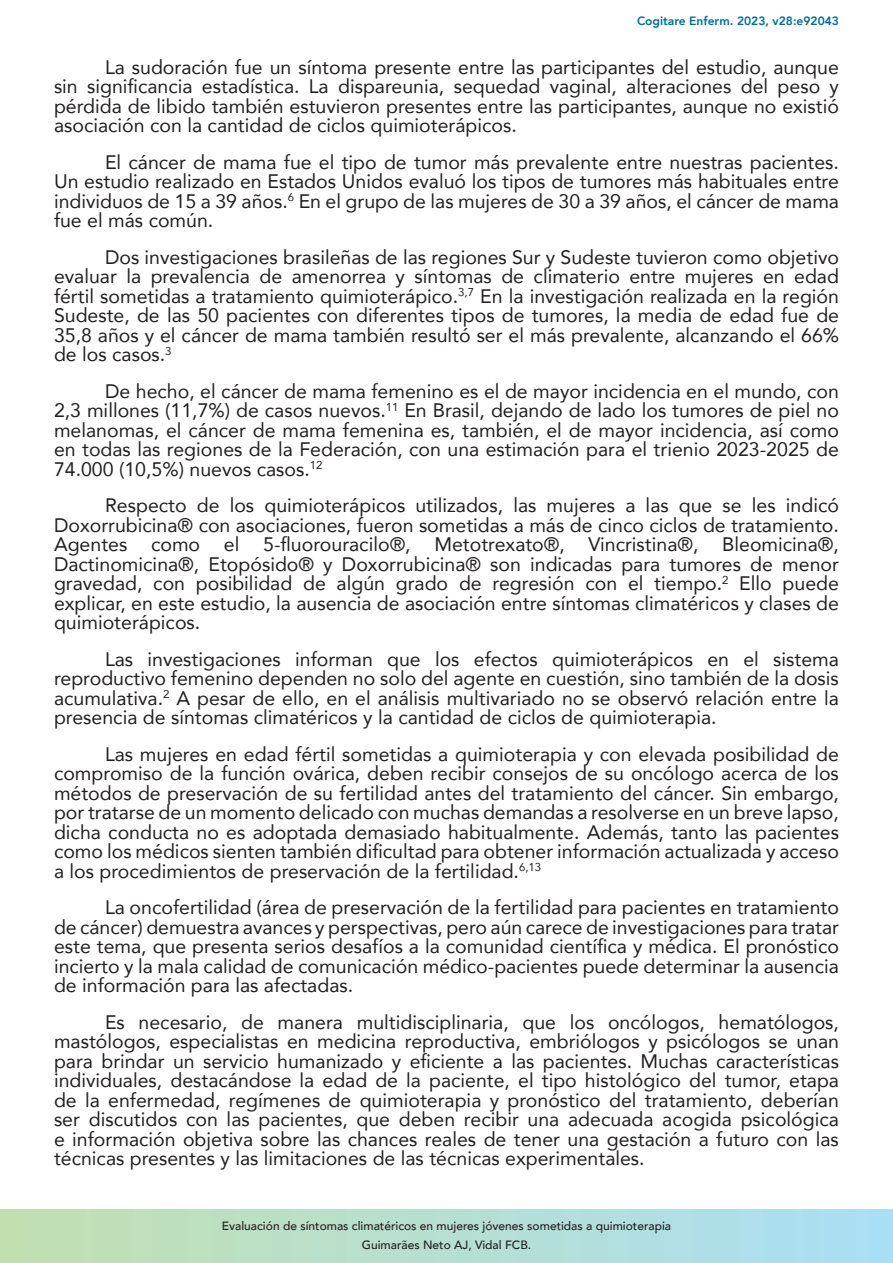
<style>
.page{position:relative;width:893px;height:1263px;background:#fff}
.page>*{position:absolute;margin:0;border:0;box-sizing:border-box;transform-origin:0 0}
.t1{font:19.5px/19.5px "Avenir";color:#231f20;text-align:justify}
.t2{font:500 12px/18.6px "Avenir";color:#231f20;text-align:center}
.t3{font:800 12px "Avenir";color:#006c95}
</style>
<div class="page">
<svg style="left:0;top:1209px;width:893px;height:54px;background:#b6dfd2"></svg>
<p class="t3" style="left:637px;top:10px;width:203px">Cogitare Enferm. 2023, v28:e92043</p>
<p class="t1" style="left:54px;top:56px;width:786px;text-indent:51px">La sudoración fue un síntoma presente entre las participantes del estudio, aunque sin significancia estadística. La dispareunia, sequedad vaginal, alteraciones del peso y pérdida de libido también estuvieron presentes entre las participantes, aunque no existió asociación con la cantidad de ciclos quimioterápicos.</p>
<p class="t1" style="left:54px;top:151px;width:787px;text-indent:51px">El cáncer de mama fue el tipo de tumor más prevalente entre nuestras pacientes.<br>Un estudio realizado en Estados Unidos evaluó los tipos de tumores más habituales entre individuos de 15 a 39 años.<sup>6</sup> En el grupo de las mujeres de 30 a 39 años, el cáncer de mama fue el más común.</p>
<p class="t1" style="left:54px;top:246px;width:787px;text-indent:51px">Dos investigaciones brasileñas de las regiones Sur y Sudeste tuvieron como objetivo evaluar la prevalencia de amenorrea y síntomas de climaterio entre mujeres en edad fértil sometidas a tratamiento quimioterápico.<sup>3,7</sup> En la investigación realizada en la región Sudeste, de las 50 pacientes con diferentes tipos de tumores, la media de edad fue de 35,8 años y el cáncer de mama también resultó ser el más prevalente, alcanzando el 66% de los casos.<sup>3</sup></p>
<p class="t1" style="left:54px;top:380px;width:786px;text-indent:51px">De hecho, el cáncer de mama femenino es el de mayor incidencia en el mundo, con 2,3 millones (11,7%) de casos nuevos.<sup>11</sup> En Brasil, dejando de lado los tumores de piel no melanomas, el cáncer de mama femenina es, también, el de mayor incidencia, así como en todas las regiones de la Federación, con una estimación para el trienio 2023-2025 de 74.000 (10,5%) nuevos casos.<sup>12</sup></p>
<p class="t1" style="left:54px;top:495px;width:786px;text-indent:51px">Respecto de los quimioterápicos utilizados, las mujeres a las que se les indicó Doxorrubicina® con asociaciones, fueron sometidas a más de cinco ciclos de tratamiento.<br>Agentes como el 5-fluorouracilo®, Metotrexato®, Vincristina®, Bleomicina®, Dactinomicina®, Etopósido® y Doxorrubicina® son indicadas para tumores de menor gravedad, con posibilidad de algún grado de regresión con el tiempo.<sup>2</sup> Ello puede explicar, en este estudio, la ausencia de asociación entre síntomas climatéricos y clases de quimioterápicos.</p>
<p class="t1" style="left:54px;top:648px;width:786px;text-indent:51px">Las investigaciones informan que los efectos quimioterápicos en el sistema reproductivo femenino dependen no solo del agente en cuestión, sino también de la dosis acumulativa.<sup>2</sup> A pesar de ello, en el análisis multivariado no se observó relación entre la presencia de síntomas climatéricos y la cantidad de ciclos de quimioterapia.</p>
<p class="t1" style="left:54px;top:743px;width:787px;text-indent:51px">Las mujeres en edad fértil sometidas a quimioterapia y con elevada posibilidad de compromiso de la función ovárica, deben recibir consejos de su oncólogo acerca de los métodos de preservación de su fertilidad antes del tratamiento del cáncer. Sin embargo, por tratarse de un momento delicado con muchas demandas a resolverse en un breve lapso, dicha conducta no es adoptada demasiado habitualmente. Además, tanto las pacientes como los médicos sienten también dificultad para obtener información actualizada y acceso a los procedimientos de preservación de la fertilidad.<sup>6,13</sup></p>
<p class="t1" style="left:54px;top:897px;width:786px;text-indent:51px">La oncofertilidad (área de preservación de la fertilidad para pacientes en tratamiento de cáncer) demuestra avances y perspectivas, pero aún carece de investigaciones para tratar este tema, que presenta serios desafíos a la comunidad científica y médica. El pronóstico incierto y la mala calidad de comunicación médico-pacientes puede determinar la ausencia de información para las afectadas.</p>
<p class="t1" style="left:54px;top:1011px;width:786px;text-indent:51px">Es necesario, de manera multidisciplinaria, que los oncólogos, hematólogos, mastólogos, especialistas en medicina reproductiva, embriólogos y psicólogos se unan para brindar un servicio humanizado y eficiente a las pacientes. Muchas características individuales, destacándose la edad de la paciente, el tipo histológico del tumor, etapa de la enfermedad, regímenes de quimioterapia y pronóstico del tratamiento, deberían ser discutidos con las pacientes, que deben recibir una adecuada acogida psicológica e información objetiva sobre las chances reales de tener una gestación a futuro con las técnicas presentes y las limitaciones de las técnicas experimentales.</p>
<p class="t2" style="left:222px;top:1216px;width:451px">Evaluación de síntomas climatéricos en mujeres jóvenes sometidas a quimioterapia<br>Guimarães Neto AJ, Vidal FCB.</p>
</div>
